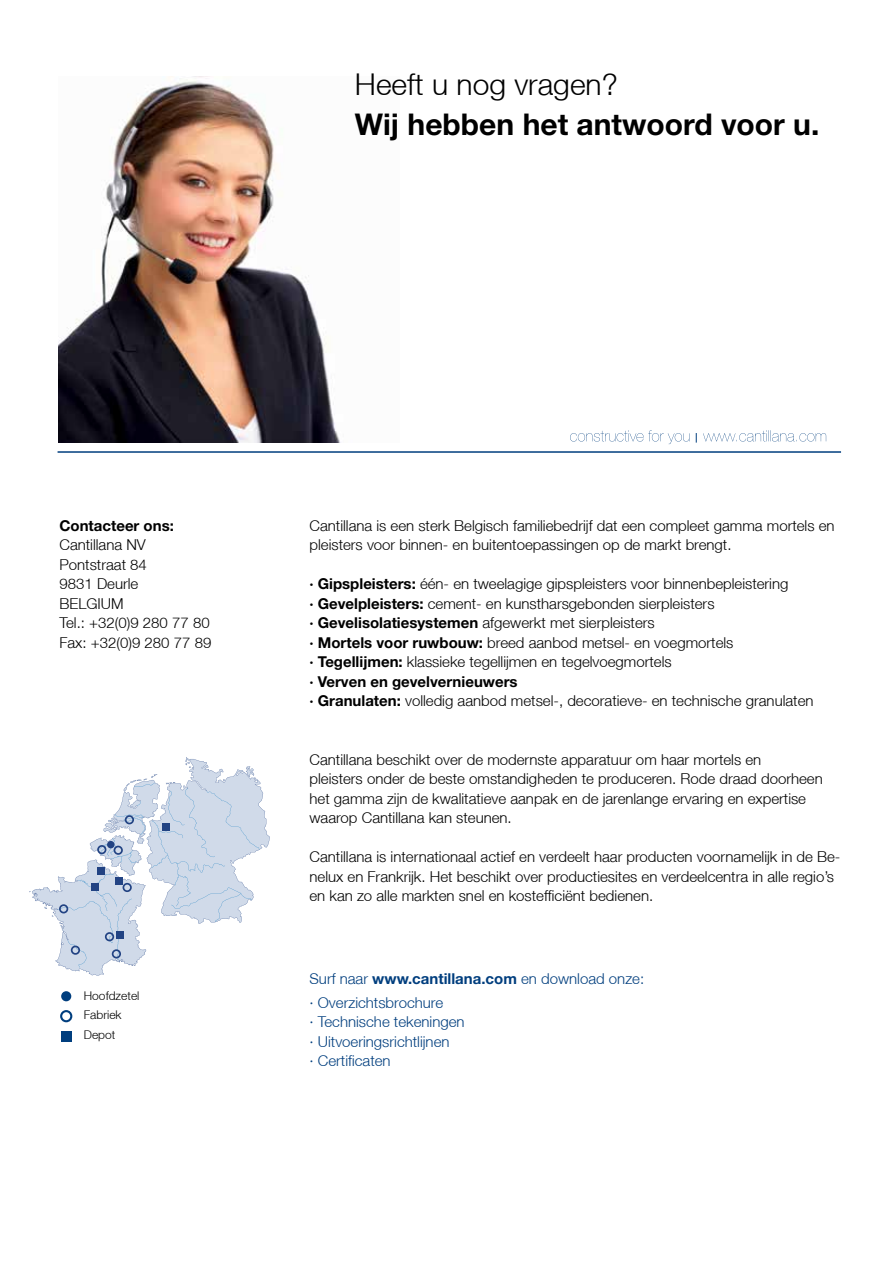
<style>
.page{position:relative;width:893px;height:1263px;background:#fff}
.page>*{position:absolute;margin:0;border:0;box-sizing:border-box;transform-origin:0 0}
.t1{font:700 30px "Helvetica Neue LT Std";color:#000}
.t2{font:300 30px "Helvetica Neue LT";color:#000}
.t3{font:300 15px/19.5px "Helvetica Neue LT";color:#000}
.t4{font:300 15px/19.5px "Helvetica Neue LT";color:#003e7e}
.t5{font:700 15px "Helvetica Neue LT Std";color:#000}
.t6{font:300 12px/19.5px "Helvetica Neue LT";color:#000}
.s1{font-family:"Helvetica Neue LT Std";font-weight:700}
</style>
<div class="page">
<svg style="left:570px;top:430px;width:256px;height:14px"></svg>
<img style="left:59px;top:77px;width:282px;height:366px">
<div style="left:61px;top:1031px;width:10px;height:10px;background:#003e7e"></div>
<div style="left:61px;top:991px;width:10px;height:10px;background:#003e7e;border-radius:50%"></div>
<div style="left:60px;top:1010px;width:12px;height:12px;border:2px solid #003e7e;border-radius:50%"></div>
<svg style="left:29px;top:757px;width:241px;height:219px"></svg>
<div style="left:116px;top:931px;width:7px;height:7px;background:#224383"></div>
<div style="left:162px;top:824px;width:8px;height:7px;background:#224383"></div>
<div style="left:97px;top:867px;width:8px;height:7px;background:#224383"></div>
<div style="left:91px;top:884px;width:7px;height:7px;background:#224383"></div>
<div style="left:115px;top:877px;width:7px;height:7px;background:#224383"></div>
<hr style="left:58px;top:451px;width:783px;height:2px;background:#003e7e">
<h1 class="t2" style="left:355px;top:66px;width:264px">Heeft u nog vragen?</h1>
<h1 class="t1" style="left:355px;top:106px;width:466px">Wij hebben het antwoord voor u.</h1>
<p class="t5" style="left:59px;top:516px;width:116px">Contacteer ons:</p>
<p class="t3" style="left:59px;top:535px;width:153px">Cantillana NV<br>Pontstraat 84<br>9831 Deurle<br>BELGIUM<br>Tel.: +32(0)9 280 77 80<br>Fax: +32(0)9 280 77 89</p>
<p class="t6" style="left:84px;top:985px;width:57px">Hoofdzetel<br>Fabriek<br>Depot</p>
<p class="t3" style="left:309px;top:515px;width:527px">Cantillana is een sterk Belgisch familiebedrijf dat een compleet gamma mortels en pleisters voor binnen- en buitentoepassingen op de markt brengt.</p>
<p class="t3" style="left:309px;top:574px;width:480px"><span class="s1">· Gipspleisters:</span> één- en tweelagige gipspleisters voor binnenbepleistering <span class="s1">· Gevelpleisters:</span> cement- en kunstharsgebonden sierpleisters<br><span class="s1">· Gevelisolatiesystemen</span> afgewerkt met sierpleisters<br><span class="s1">· Mortels voor ruwbouw:</span> breed aanbod metsel- en voegmortels<br><span class="s1">· Tegellijmen:</span> klassieke tegellijmen en tegelvoegmortels</p>
<p class="t5" style="left:309px;top:672px;width:210px">· Verven en gevelvernieuwers</p>
<p class="t3" style="left:309px;top:691px;width:506px"><span class="s1">· Granulaten:</span> volledig aanbod metsel-, decoratieve- en technische granulaten</p>
<p class="t3" style="left:309px;top:749px;width:515px">Cantillana beschikt over de modernste apparatuur om haar mortels en<br>pleisters onder de beste omstandigheden te produceren. Rode draad doorheen het gamma zijn de kwalitatieve aanpak en de jarenlange ervaring en expertise waarop Cantillana kan steunen.</p>
<p class="t3" style="left:309px;top:847px;width:532px">Cantillana is internationaal actief en verdeelt haar producten voornamelijk in de Be&shy;nelux en Frankrijk. Het beschikt over productiesites en verdeelcentra in alle regio’s en kan zo alle markten snel en kostefficiënt bedienen.</p>
<p class="t4" style="left:309px;top:966px;width:336px;line-height:24px">Surf naar <span class="s1">www.cantillana.com</span> en download onze: · Overzichtsbrochure</p>
<p class="t4" style="left:309px;top:1012px;width:157px">· Technische tekeningen · Uitvoeringsrichtlijnen<br>· Certificaten</p>
</div>
